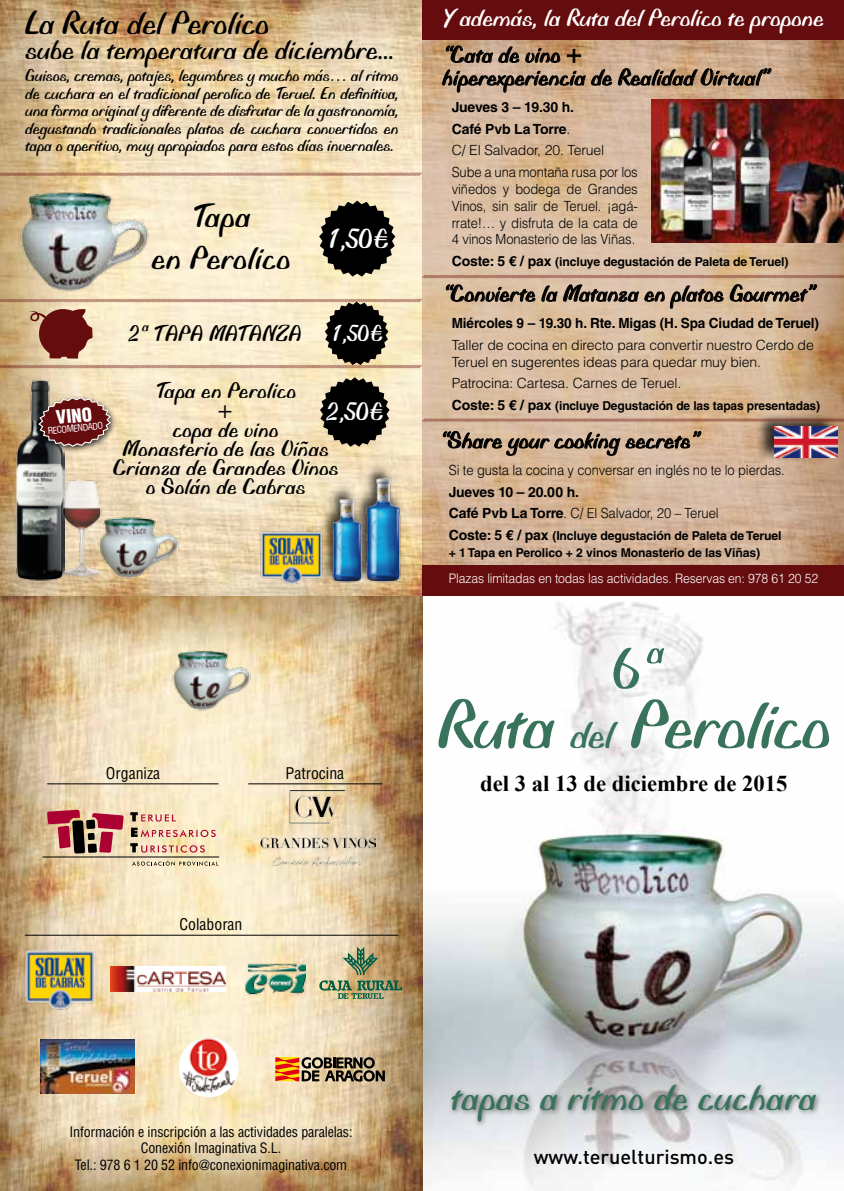
<style>
.page{position:relative;width:844px;height:1191px;background:#fff}
.page>*{position:absolute;margin:0;border:0;box-sizing:border-box;transform-origin:0 0}
.t1{font:73.5px "Biffo MT Std";letter-spacing:-.02em;color:#39735b}
.t2{font:61.25px "Biffo MT Std";color:#39735b}
.t3{font:40.25px "Biffo MT Std";color:#39735b}
.t4{font:35px/42px "Biffo MT Std";letter-spacing:-.01em;color:#000;text-align:center}
.t5{font:29.75px "Biffo MT Std";letter-spacing:-.01em;color:#000}
.t6{font:29.05px "Biffo MT Std";color:#fff}
.t7{font:26.6px "Biffo MT Std";color:#fff}
.t8{font:26.25px "Biffo MT Std";letter-spacing:-.01em;color:#fff}
.t9{font:24.5px/22.8px "Biffo MT Std";color:#000}
.t10{font:24.32px "Biffo MT Std";color:#fff}
.t11{font:23.97px/19.2px "Biffo MT Std";color:#000;text-align:center}
.t12{font:700 22.57px "Times New Roman";color:#000}
.t13{font:500 19.95px "DIN";color:#000}
.t14{font:900 condensed 18.38px "Helvetica LT Std";color:#fff}
.t15{font:18.03px/17.5px "Biffo MT Std";letter-spacing:-.01em;color:#000;text-align:justify}
.t16{font:condensed 15.75px "Helvetica LT Std";color:#000}
.t17{font:300 14px/21.7px "Helvetica LT Std";letter-spacing:-.01em;color:#000}
.t18{font:300 14px/16.8px "Helvetica LT Std";letter-spacing:-.01em;color:#000;text-align:justify;scale:.93 1}
.t19{font:condensed 14px/16.8px "Helvetica LT Std";letter-spacing:-.01em;color:#000;text-align:center}
.t20{font:700 14px/21.7px "Helvetica LT Std";letter-spacing:-.01em;color:#000}
.t21{font:300 13.12px "Helvetica LT Std";letter-spacing:-.01em;color:#fff;scale:.93 1}
.t22{font:700 12.25px/16.8px "Helvetica LT Std";letter-spacing:-.01em;color:#000}
.t23{font:condensed 9.28px "Helvetica LT Std";color:#fff}
.s1{font-weight:700}
.s2{font-size:14px}
.s3{font-weight:300}
.s4{font-size:42px}
</style>
<div class="page">
<img style="left:0;top:595px;width:422px;height:596px">
<img style="left:423px;top:602px;width:420px;height:589px">
<div style="left:448px;top:1080px;width:374px;height:47px;background:#000;opacity:.5"></div>
<hr style="left:47px;top:783px;width:171px;height:1px;background:#000">
<hr style="left:25px;top:934px;width:373px;height:1px;background:#000">
<hr style="left:248px;top:783px;width:134px;height:1px;background:#000">
<img style="left:166px;top:595px;width:89px;height:121px">
<hr style="left:43px;top:856px;width:176px;height:1px;background:#000">
<svg style="left:47px;top:809px;width:76px;height:44px;background:#ac6463"></svg>
<svg style="left:130px;top:812px;width:86px;height:40px;background:#e5c4a9"></svg>
<svg style="left:132px;top:860px;width:86px;height:5px"></svg>
<svg style="left:319px;top:946px;width:83px;height:53px;background:#aaa57c"></svg>
<svg style="left:275px;top:1057px;width:110px;height:24px;background:#916944"></svg>
<img style="left:178px;top:1037px;width:60px;height:60px;border-radius:30px">
<img style="left:19px;top:943px;width:82px;height:72px">
<img style="left:241px;top:959px;width:64px;height:38px">
<img style="left:261px;top:790px;width:114px;height:75px">
<img style="left:110px;top:967px;width:116px;height:24px">
<img style="left:0;top:0;width:422px;height:595px">
<svg style="left:422px;top:39px;width:421px;height:525px;background:#d3b395"></svg>
<div style="left:754px;top:412px;width:82px;height:50px;background:#000;opacity:.75"></div>
<img style="left:774px;top:426px;width:63px;height:32px">
<div style="left:422px;top:0;width:421px;height:39px;background:#650d0e"></div>
<div style="left:422px;top:564px;width:421px;height:31px;background:#650d0e"></div>
<svg style="left:441px;top:39px;width:330px;height:73px;background:#b8987e"></svg>
<img style="left:651px;top:100px;width:192px;height:101px">
<img style="left:9px;top:163px;width:149px;height:38px">
<svg style="left:0;top:172px;width:422px;height:5px;background:#cea98c"></svg>
<div style="left:319px;top:464px;width:85px;height:121px;background:#000;opacity:.75"></div>
<img style="left:327px;top:475px;width:75px;height:114px">
<img style="left:254px;top:525px;width:74px;height:64px">
<img style="left:15px;top:378px;width:50px;height:203px">
<img style="left:54px;top:472px;width:38px;height:110px">
<img style="left:92px;top:448px;width:91px;height:136px">
<div style="left:35px;top:394px;width:82px;height:59px;background:#000;opacity:.75"></div>
<svg style="left:37px;top:396px;width:75px;height:51px;background:#79413c"></svg>
<svg style="left:320px;top:377px;width:69px;height:70px;background:#443f35"></svg>
<svg style="left:421px;top:417px;width:422px;height:5px;background:#b58973"></svg>
<img style="left:0;top:201px;width:843px;height:168px">
<svg style="left:442px;top:430px;width:259px;height:26px;background:#b09780"></svg>
<img style="left:41px;top:1039px;width:93px;height:54px">
<h3 class="t4" style="left:25px;top:3px;width:245px">La Ruta del Perolico</h3>
<h3 class="t5" style="left:25px;top:31px;width:371px">sube la temperatura de diciembre...</h3>
<p class="t15" style="left:25px;top:67px;width:375px">Guisos, cremas, potajes, legumbres y mucho más… al ritmo de cuchara en el tradicional perolico de Teruel. En definitiva, una forma original y diferente de disfrutar de la gastronomía, degustando tradicionales platos de cuchara convertidos en tapa o aperitivo, muy apropiados para estos días invernales.</p>
<h3 class="t4" style="left:151px;top:195px;width:140px">Tapa<br>en Perolico</h3>
<h3 class="t6" style="left:324px;top:221px;width:66px">1 ,50 €</h3>
<h3 class="t11" style="left:127px;top:324px;width:176px">2ª TAPA MATANZA</h3>
<h3 class="t10" style="left:329px;top:318px;width:55px">1 ,50 €</h3>
<p class="t14" style="left:55px;top:406px;width:37px;rotate:-6deg">VINO</p>
<p class="t23" style="left:47px;top:425px;width:57px;rotate:-6deg">RECOMENDADO</p>
<h3 class="t11" style="left:112px;top:381px;width:227px">Tapa en Perolico<br>+<br>copa de vino<br>Monasterio de las Viñas<br>Crianza de Grandes Vinos o Solán de Cabras</h3>
<h3 class="t7" style="left:324px;top:396px;width:60px">2 ,50 €</h3>
<p class="t16" style="left:106px;top:763px;width:56px">Organiza</p>
<p class="t16" style="left:285px;top:763px;width:60px">Patrocina</p>
<h3 class="t8" style="left:441px;top:2px;width:383px">Y además, la Ruta del Perolico te propone</h3>
<h3 class="t9" style="left:441px;top:44px;width:328px">“Cata de vino +<br>hiperexperiencia de Realidad Virtual”</h3>
<p class="t17" style="left:451px;top:96px;width:187px"><span class="s1">Jueves 3 – 19.30 h.<br>Café Pvb La Torre</span>.<br>C/ El Salvador, 20. Teruel<br>Sube a una montaña rusa por los</p>
<p class="t18" style="left:451px;top:180px;width:201px">viñedos y bodega de Grandes Vinos, sin salir de Teruel. ¡agá&shy;rrate!… y disfruta de la cata de 4 vinos Monasterio de las Viñas.</p>
<p class="t22" style="left:451px;top:253px;width:338px"><span class="s2">Coste: 5 € / pax</span> (incluye degustación de Paleta de Teruel)</p>
<h3 class="t9" style="left:441px;top:282px;width:374px">“Convierte la Matanza en platos Gourmet”</h3>
<p class="t20" style="left:451px;top:312px;width:369px">Miércoles 9 – 19.30 h. Rte. Migas (H. Spa Ciudad de Teruel)</p>
<p class="t17" style="left:451px;top:336px;width:363px;line-height:16.8px">Taller de cocina en directo para convertir nuestro Cerdo de<br>Teruel en sugerentes ideas para quedar muy bien.</p>
<p class="t17" style="left:451px;top:372px;width:231px">Patrocina: Cartesa. Carnes de Teruel.</p>
<p class="t22" style="left:451px;top:397px;width:370px"><span class="s2">Coste: 5 € / pax</span> (incluye Degustación de las tapas presentadas)</p>
<h3 class="t9" style="left:439px;top:429px;width:261px">“Share your cooking secrets”</h3>
<p class="t18" style="left:448px;top:461px;width:362px">Si te gusta la cocina y conversar en inglés no te lo pierdas.</p>
<p class="t20" style="left:448px;top:480px;width:271px">Jueves 10 – 20.00 h.<br>Café Pvb La Torre<span class="s3">. C/ El Salvador, 20 – Teruel</span></p>
<p class="t22" style="left:448px;top:527px;width:334px"><span class="s2">Coste: 5 € / pax</span> (Incluye degustación de Paleta de Teruel + 1 Tapa en Perolico + 2 vinos Monasterio de las Viñas)</p>
<p class="t21" style="left:448px;top:569px;width:398px">Plazas limitadas en todas las actividades. Reservas en: 978 61 20 52</p>
<h2 class="t2" style="left:607px;top:632px;width:53px">6ª</h2>
<h1 class="t1" style="left:436px;top:681px;width:395px">Ruta <span class="s4">del</span> Perolico</h1>
<p class="t12" style="left:480px;top:767px;width:308px">del 3 al 13 de diciembre de 2015</p>
<p class="t16" style="left:179px;top:914px;width:64px">Colaboran</p>
<p class="t19" style="left:69px;top:1123px;width:284px">Información e inscripción a las actividades paralelas:<br>Conexión Imaginativa S.L.<br>Tel.: 978 6 1 20 52 info@conexionimaginativa.com</p>
<h3 class="t3" style="left:450px;top:1073px;width:367px">tapas a ritmo de cuchara</h3>
<p class="t13" style="left:533px;top:1143px;width:202px">www.teruelturismo.es</p>
</div>
